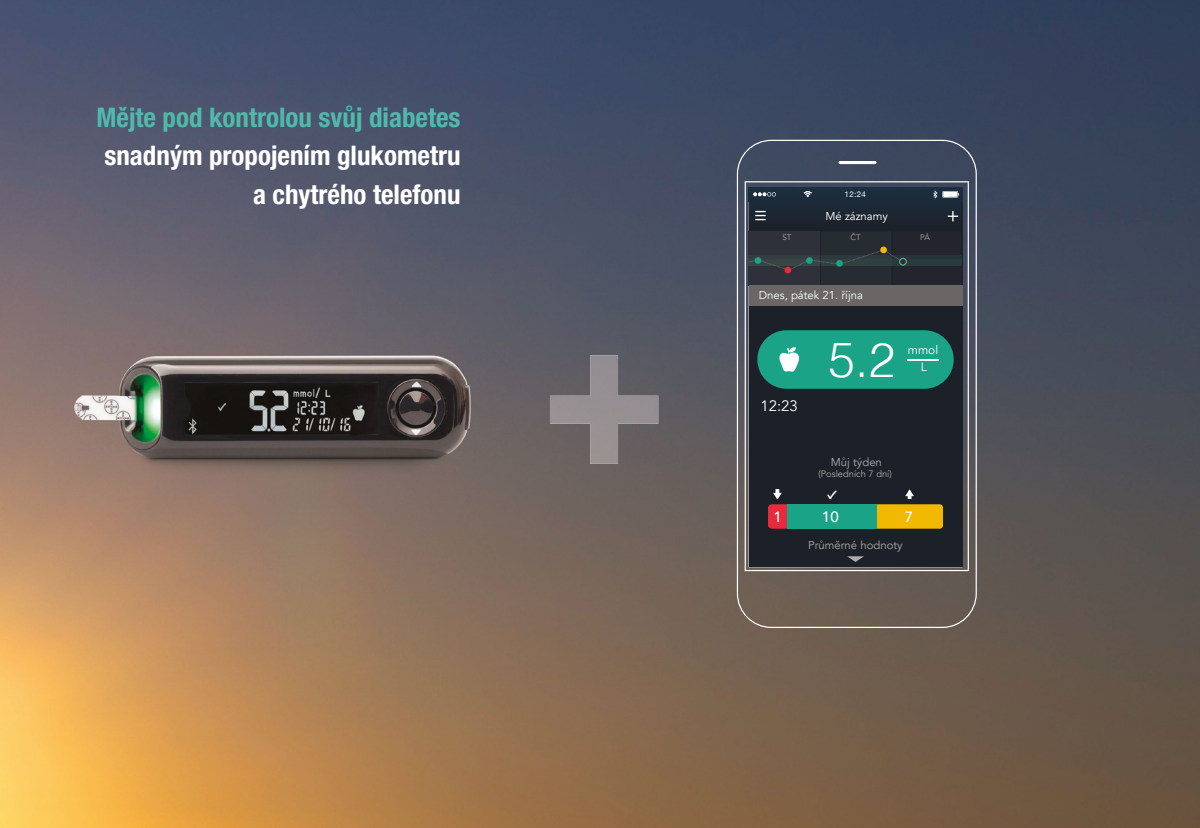
<style>
.page{position:relative;width:1200px;height:828px;background:#fff}
.page>*{position:absolute;margin:0;border:0;box-sizing:border-box;transform-origin:0 0}
.t1{font:300 48.15px "Helvetica";color:#fff}
.t2{font:700 condensed 27px/38.4px "Helvetica Neue LT Pro";color:#fff;text-align:right}
.t3{font:700 condensed 27px "Helvetica Neue LT Pro";color:#4fbaab}
.t4{font:15px "Avenir";color:#fff}
.t5{font:500 15px "Avenir";color:#fff}
.t6{font:500 14.7px "Avenir";color:#fff}
.t7{font:12px "Avenir";color:#fff}
.t8{font:11.4px "Avenir";color:#fff}
.t9{font:11.4px "Avenir";color:#afacab}
.t10{font:9.3px "Avenir";color:#afacab}
.t11{font:7.95px "Avenir";color:#afacab}
.t12{font:7.95px "Helvetica Neue";color:#fff}
</style>
<div class="page">
<img style="left:0;top:0;width:1200px;height:827px">
<img style="left:550px;top:355px;width:108px;height:108px">
<img style="left:73px;top:340px;width:441px;height:137px">
<svg style="left:737px;top:140px;width:240px;height:487px;background:#3b4a4b"></svg>
<hr style="left:839px;top:161px;width:38px;height:3px;background:#fff;border-radius:2px">
<p class="t3" style="left:97px;top:101px;width:365px">Mějte pod kontrolou svůj diabetes</p>
<p class="t2" style="left:104px;top:136px;width:358px">snadným propojením glukometru a chytrého telefonu</p>
<p class="t12" style="left:845px;top:188px;width:23px">12:24</p>
<p class="t8" style="left:825px;top:209px;width:64px">Mé záznamy</p>
<p class="t11" style="left:782px;top:232px;width:11px">ST</p>
<p class="t11" style="left:851px;top:232px;width:12px">ČT</p>
<p class="t11" style="left:920px;top:232px;width:12px">PÁ</p>
<p class="t8" style="left:759px;top:288px;width:106px">Dnes, pátek 21. října</p>
<p class="t4" style="left:760px;top:396px;width:39px">12:23</p>
<h1 class="t1" style="left:828px;top:318px;width:68px">5.2</h1>
<p class="t7" style="left:908px;top:342px;width:32px">mmol</p>
<p class="t7" style="left:921px;top:360px;width:8px">L</p>
<p class="t9" style="left:831px;top:455px;width:53px">Můj týden</p>
<p class="t10" style="left:818px;top:468px;width:75px">(Posledních 7 dní)</p>
<p class="t6" style="left:773px;top:503px;width:10px">1</p>
<p class="t5" style="left:822px;top:503px;width:18px">10</p>
<p class="t6" style="left:905px;top:504px;width:10px">7</p>
<p class="t9" style="left:808px;top:538px;width:96px">Průměrné hodnoty</p>
</div>
